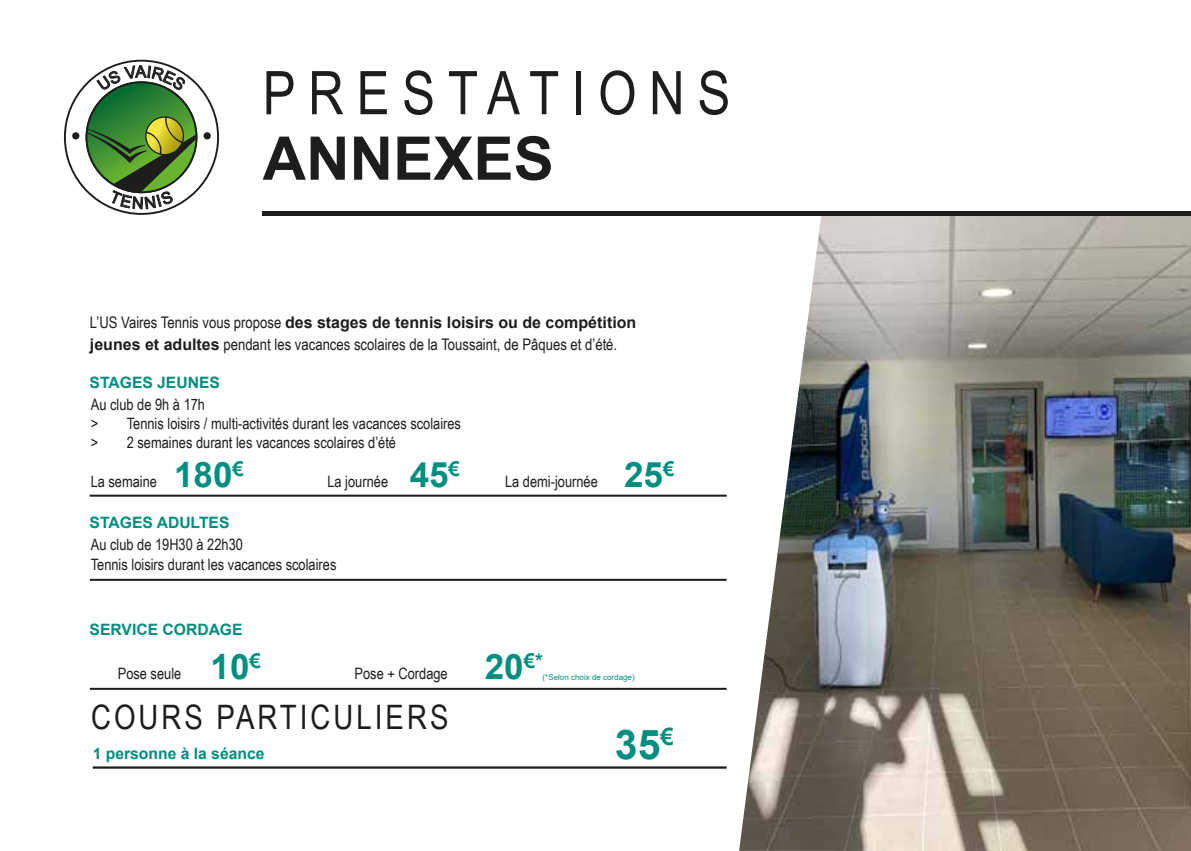
<style>
.page{position:relative;width:1191px;height:851px;background:#fff}
.page>*{position:absolute;margin:0;border:0;box-sizing:border-box;transform-origin:0 0}
.t1{font:60.2px "Arial Narrow";letter-spacing:.21em;color:#1d1d1b}
.t2{font:700 60.2px "Arial";color:#1d1d1b}
.t3{font:700 41px "Arial";color:#008e7f}
.t4{font:700 35px "Arial";color:#008e7f}
.t5{font:33.6px "Arial Narrow";letter-spacing:.09em;color:#1d1d1b}
.t6{font:16px "Arial Narrow";color:#1d1d1b}
.t7{font:700 16px "Arial";color:#1d1d1b}
.t8{font:15.6px/19.2px "Arial Narrow";color:#1d1d1b}
.t9{font:700 15.6px "Arial";color:#008e7f}
.t10{font:8px "Arial";color:#008e7f}
.s1{font-family:"Arial Narrow";font-weight:400}
.s2{font-family:"Arial";font-weight:700}
</style>
<div class="page">
<img style="left:739px;top:216px;width:452px;height:634px">
<hr style="left:90px;top:578px;width:636px;height:2px;background:#1d1d1b">
<hr style="left:90px;top:687px;width:636px;height:2px;background:#1d1d1b">
<hr style="left:90px;top:494px;width:636px;height:2px;background:#1d1d1b">
<hr style="left:93px;top:766px;width:633px;height:2px;background:#1d1d1b">
<hr style="left:263px;top:212px;width:928px;height:4px;background:#1d1d1b">
<svg style="left:64px;top:60px;width:155px;height:155px"></svg>
<h1 class="t1" style="left:263px;top:49px;width:469px">PRESTATIONS</h1>
<h1 class="t2" style="left:263px;top:116px;width:293px">ANNEXES</h1>
<p class="t7" style="left:90px;top:311px;width:548px"><span class="s1">L’US Vaires Tennis vous propose</span> des stages de tennis loisirs ou de compétition</p>
<p class="t6" style="left:90px;top:333px;width:529px"><span class="s2">jeunes et adultes</span> pendant les vacances scolaires de la Toussaint, de Pâques et d’été.</p>
<p class="t9" style="left:90px;top:371px;width:132px">STAGES JEUNES</p>
<p class="t8" style="left:91px;top:394px;width:372px">Au club de 9h à 17h<br>&gt; Tennis loisirs / multi-activités durant les vacances scolaires &gt; 2 semaines durant les vacances scolaires d’été</p>
<h3 class="t4" style="left:174px;top:450px;width:71px">180<sup>€</sup></h3>
<h3 class="t4" style="left:410px;top:450px;width:52px">45<sup>€</sup></h3>
<h3 class="t4" style="left:624px;top:450px;width:52px">25<sup>€</sup></h3>
<p class="t8" style="left:91px;top:471px;width:68px">La semaine</p>
<p class="t8" style="left:327px;top:471px;width:62px">La journée</p>
<p class="t8" style="left:505px;top:471px;width:94px">La demi-journée</p>
<p class="t9" style="left:90px;top:512px;width:141px">STAGES ADULTES</p>
<p class="t8" style="left:91px;top:534px;width:247px">Au club de 19H30 à 22h30<br>Tennis loisirs durant les vacances scolaires</p>
<p class="t9" style="left:90px;top:619px;width:154px">SERVICE CORDAGE</p>
<h3 class="t4" style="left:211px;top:642px;width:52px">10<sup>€</sup></h3>
<h3 class="t4" style="left:485px;top:642px;width:60px">20<sup>€*</sup></h3>
<p class="t8" style="left:118px;top:663px;width:65px">Pose seule</p>
<p class="t8" style="left:354px;top:663px;width:95px">Pose + Cordage</p>
<p class="t10" style="left:542px;top:671px;width:94px">(*Selon choix de cordage)</p>
<h3 class="t5" style="left:91px;top:691px;width:359px">COURS PARTICULIERS</h3>
<p class="t9" style="left:93px;top:742px;width:173px">1 personne à la séance</p>
<h2 class="t3" style="left:615px;top:715px;width:60px">35<sup>€</sup></h2>
</div>
